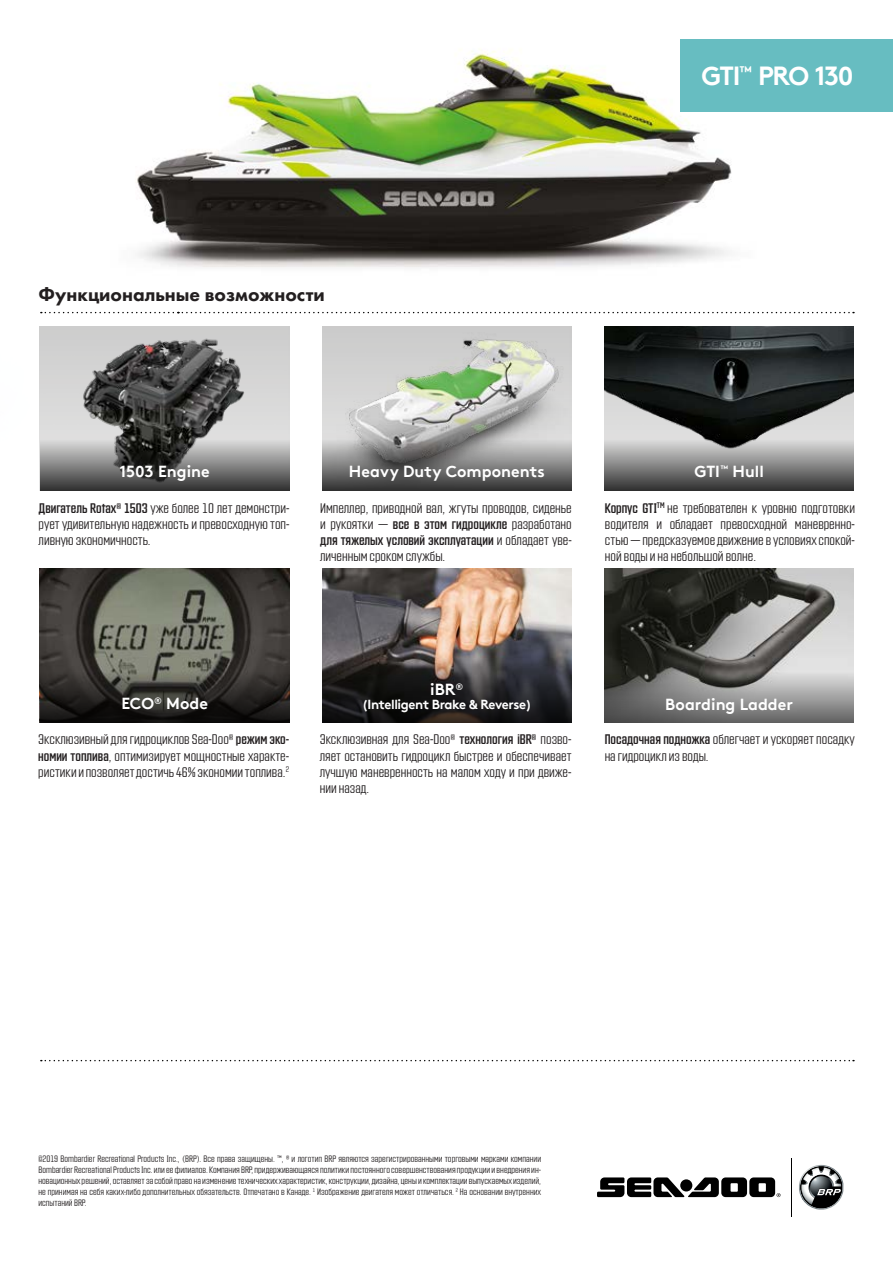
<style>
.page{position:relative;width:893px;height:1263px;background:#fff}
.page>*{position:absolute;margin:0;border:0;box-sizing:border-box;transform-origin:0 0}
.t1{font:700 26.25px "Brown";letter-spacing:-.06em;color:#fff}
.t2{font:700 23.4px "Brown";letter-spacing:-.015em;color:#000}
.t3{font:800 19.5px "Futura PT";color:#231f20}
.t4{font:700 16.05px "Brown";color:#fff}
.t5{font:300 13.5px/16.2px "Countach";color:#231f20;text-align:justify}
.t6{font:13.05px/15.3px "Trade Gothic LT Std Cn 18";color:#000}
.t7{font:700 13.05px "Brown";letter-spacing:-.03em;color:#fff}
.t8{font:300 9px/10.8px "Countach";color:#231f20;text-align:justify}
.s1{font-weight:400}
</style>
<div class="page">
<div style="left:681px;top:39px;width:212px;height:73px;background:#67bdc1"></div>
<img style="left:86px;top:39px;width:691px;height:349px">
<img style="left:39px;top:311px;width:39px;height:176px">
<img style="left:40px;top:326px;width:249px;height:113px">
<img style="left:604px;top:326px;width:250px;height:113px">
<img style="left:322px;top:326px;width:249px;height:113px">
<img style="left:40px;top:568px;width:249px;height:103px">
<img style="left:322px;top:568px;width:249px;height:89px">
<img style="left:604px;top:568px;width:250px;height:103px">
<svg style="left:41px;top:312px;width:813px;height:7px"></svg>
<div style="left:604px;top:439px;width:250px;height:51px;background:linear-gradient(to bottom,#d3d3d3,#383838)"></div>
<svg style="left:604px;top:671px;width:250px;height:52px;background:#7f7f7e"></svg>
<svg style="left:322px;top:657px;width:249px;height:65px;background:#292728"></svg>
<svg style="left:40px;top:671px;width:249px;height:51px;background:#2b2926"></svg>
<svg style="left:41px;top:1060px;width:813px;height:1px"></svg>
<img style="left:59px;top:326px;width:212px;height:113px">
<svg style="left:40px;top:439px;width:249px;height:51px;background:#6f6f6f"></svg>
<svg style="left:322px;top:439px;width:249px;height:51px;background:#757575"></svg>
<div style="left:39px;top:280px;width:408px;height:28px;background:#fff"></div>
<svg style="left:597px;top:1177px;width:184px;height:20px"></svg>
<hr style="left:791px;top:1158px;width:1px;height:58px;background:#000">
<svg style="left:799px;top:1164px;width:45px;height:46px"></svg>
<h2 class="t2" style="left:40px;top:272px;width:208px">Feature Highlights</h2>
<h3 class="t3" style="left:39px;top:282px;width:288px">Функциональные возможности</h3>
<p class="t4" style="left:119px;top:458px;width:92px">1503 Engine</p>
<p class="t4" style="left:349px;top:458px;width:197px">Heavy Duty Components</p>
<h1 class="t1" style="left:701px;top:54px;width:154px">GTI<sup>™</sup> PRO 130</h1>
<p class="t4" style="left:694px;top:458px;width:71px">GTI<sup>™</sup> Hull</p>
<p class="t5" style="left:39px;top:499px;width:252px"><span class="s1">Двигатель Rotax® 1503</span> уже более 10 лет демонстри&shy;рует удивительную надежность и превосходную топ&shy;ливную экономичность.</p>
<p class="t5" style="left:320px;top:499px;width:253px">Импеллер, приводной вал, жгуты проводов, сиденье и рукоятки — <span class="s1">все в этом гидроцикле</span> разработано <span class="s1">для тяжелых условий эксплуатации</span> и обладает уве&shy;личенным сроком службы.</p>
<p class="t5" style="left:605px;top:499px;width:252px"><span class="s1">Корпус GTI</span><sup>TM</sup> не требователен к уровню подготовки водителя и обладает превосходной маневренно&shy;стью— предсказуемое движение в условиях спокой&shy;ной воды и на небольшой волне.</p>
<p class="t6" style="left:40px;top:501px;width:242px">The Rotax<sup>®</sup> 1503 engine has been tested and proven to be incredibly reliable and fuel-efficient for more than a decade.<sup>1</sup></p>
<p class="t6" style="left:604px;top:500px;width:215px">Forgiving and nimble for a predictable<br>ride in smooth and moderate water conditions.</p>
<p class="t6" style="left:322px;top:501px;width:245px">Heavy duty impeller, drive shaft, wiring harness, seat and handlegrip designed to last longer.</p>
<p class="t4" style="left:430px;top:676px;width:35px">iBR<sup>®</sup></p>
<p class="t4" style="left:121px;top:691px;width:88px">ECO<sup>®</sup> Mode</p>
<p class="t7" style="left:362px;top:694px;width:171px">(Intelligent Brake &amp; Reverse)</p>
<p class="t4" style="left:665px;top:691px;width:129px">Boarding Ladder</p>
<p class="t5" style="left:38px;top:730px;width:252px">Эксклюзивный для гидроциклов Sea-Doo® <span class="s1">режим эко&shy;номии топлива</span>, оптимизирует мощностные характе&shy;ристики и позволяет достичь 46% экономии топлива.<sup>2</sup></p>
<p class="t5" style="left:320px;top:730px;width:253px">Эксклюзивная для Sea-Doo® <span class="s1">технология iBR®</span> позво&shy;ляет остановить гидроцикл быстрее и обеспечивает лучшую маневренность на малом ходу и при движе&shy;нии назад.</p>
<p class="t5" style="left:605px;top:730px;width:252px"><span class="s1">Посадочная подножка</span> облегчает и ускоряет посадку на гидроцикл из воды.</p>
<p class="t6" style="left:40px;top:733px;width:224px">This exclusive Sea-Doo<sup>®</sup> feature optimizes power output for up to 46% improved fuel efficiency.<sup>2</sup></p>
<p class="t6" style="left:322px;top:733px;width:250px">Exclusive to Sea-Doo<sup>®</sup>, iBR<sup>®</sup> stops the watercraft sooner and provides more control and maneuverability at low speeds and in reverse.</p>
<p class="t6" style="left:604px;top:733px;width:234px">Makes boarding from the water easier and quicker.</p>
<p class="t8" style="left:38px;top:1153px;width:504px">©2019 Bombardier Recreational Products Inc., (BRP). Все права защищены. ™, ® и логотип BRP являются зарегистрированными торговыми марками компании Bombardier Recreational Products Inc. или ее филиалов. Компания BRP, придерживающаяся политики постоянного совершенствования продукции и внедрения ин&shy;новационных решений, оставляет за собой право на изменение технических характеристик, конструкции, дизайна, цены и комплектации выпускаемых изделий, не принимая на себя каких-либо дополнительных обязательств. Отпечатано в Канаде. <sup>1</sup> Изображение двигателя может отличаться. <sup>2</sup> На основании внутренних испытаний BRP.</p>
</div>
